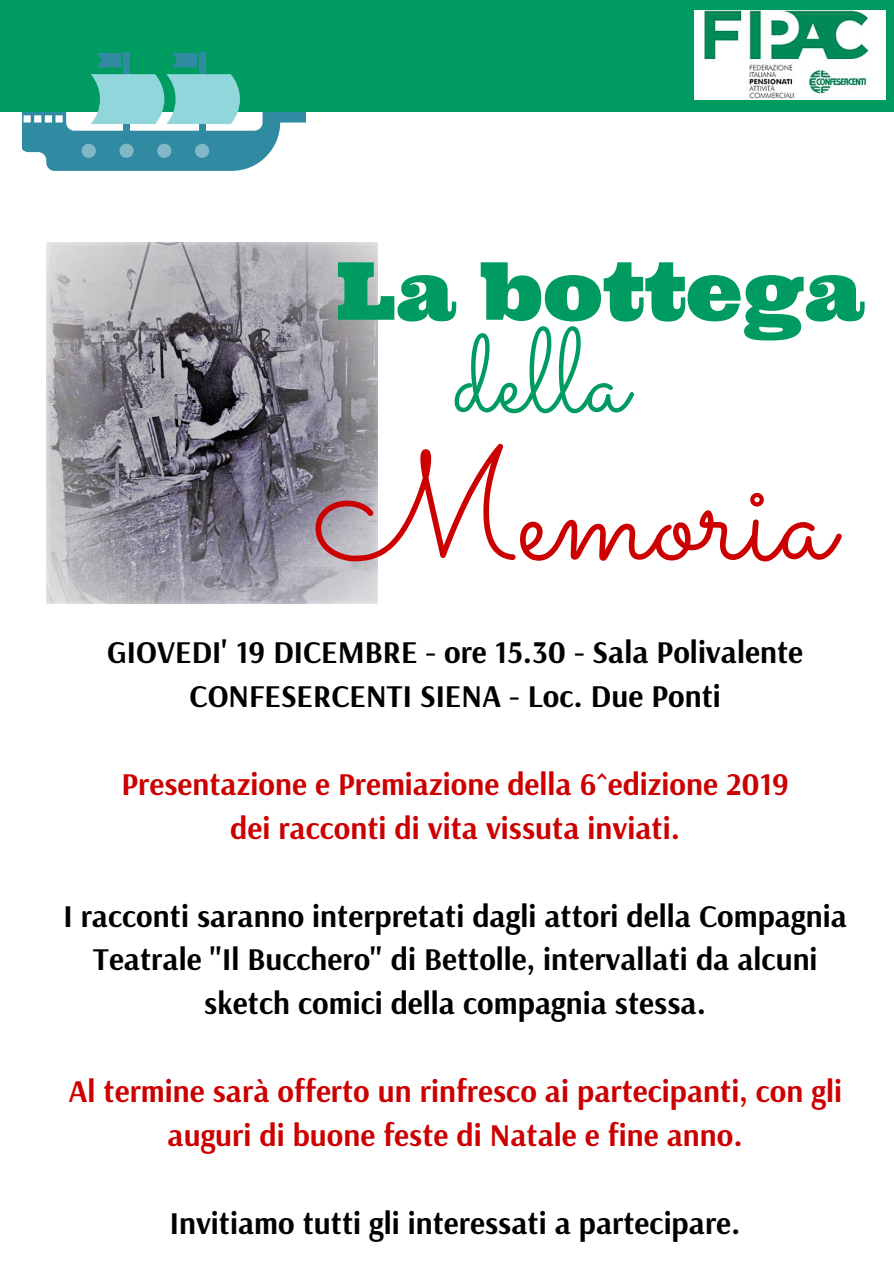
<style>
.page{position:relative;width:894px;height:1264px;background:#fff}
.page>*{position:absolute;margin:0;border:0;box-sizing:border-box;transform-origin:0 0}
.t1{font:153.15px "Sacramento";color:#c00}
.t2{font:119.7px "Sacramento";color:#009b60}
.t3{font:79.8px "Ultra";color:#009b60}
.t4{font:700 31.5px/44px "Arsenal";color:#000;text-align:center}
.t5{font:700 31.5px/44px "Arsenal";color:#c00;text-align:center}
</style>
<div class="page">
<div style="left:0;top:0;width:893px;height:112px;background:#009b60"></div>
<div style="left:199px;top:53px;width:6px;height:88px;background:#308aa1"></div>
<div style="left:123px;top:53px;width:7px;height:88px;background:#308aa1"></div>
<svg style="left:172px;top:53px;width:25px;height:14px"></svg>
<svg style="left:97px;top:53px;width:25px;height:14px"></svg>
<svg style="left:23px;top:74px;width:283px;height:97px"></svg>
<img style="left:47px;top:243px;width:331px;height:360px">
<img style="left:694px;top:10px;width:191px;height:89px">
<h3 class="t3" style="left:336px;top:239px;width:529px">La bottega</h3>
<h2 class="t2" style="left:453px;top:300px;width:175px">della</h2>
<h1 class="t1" style="left:313px;top:416px;width:521px">Memoria</h1>
<p class="t4" style="left:107px;top:629px;width:697px">GIOVEDI' 19 DICEMBRE - ore 15.30 - Sala Polivalente<br>CONFESERCENTI SIENA - Loc. Due Ponti</p>
<p class="t5" style="left:121px;top:761px;width:668px">Presentazione e Premiazione della 6^edizione 2019 dei racconti di vita vissuta inviati.</p>
<p class="t4" style="left:63px;top:892px;width:784px">I racconti saranno interpretati dagli attori della Compagnia<br>Teatrale "Il Bucchero" di Bettolle, intervallati da alcuni sketch comici della compagnia stessa.</p>
<p class="t5" style="left:68px;top:1068px;width:775px">Al termine sarà offerto un rinfresco ai partecipanti, con gli auguri di buone feste di Natale e fine anno.</p>
<p class="t4" style="left:170px;top:1200px;width:572px">Invitiamo tutti gli interessati a partecipare.</p>
</div>
